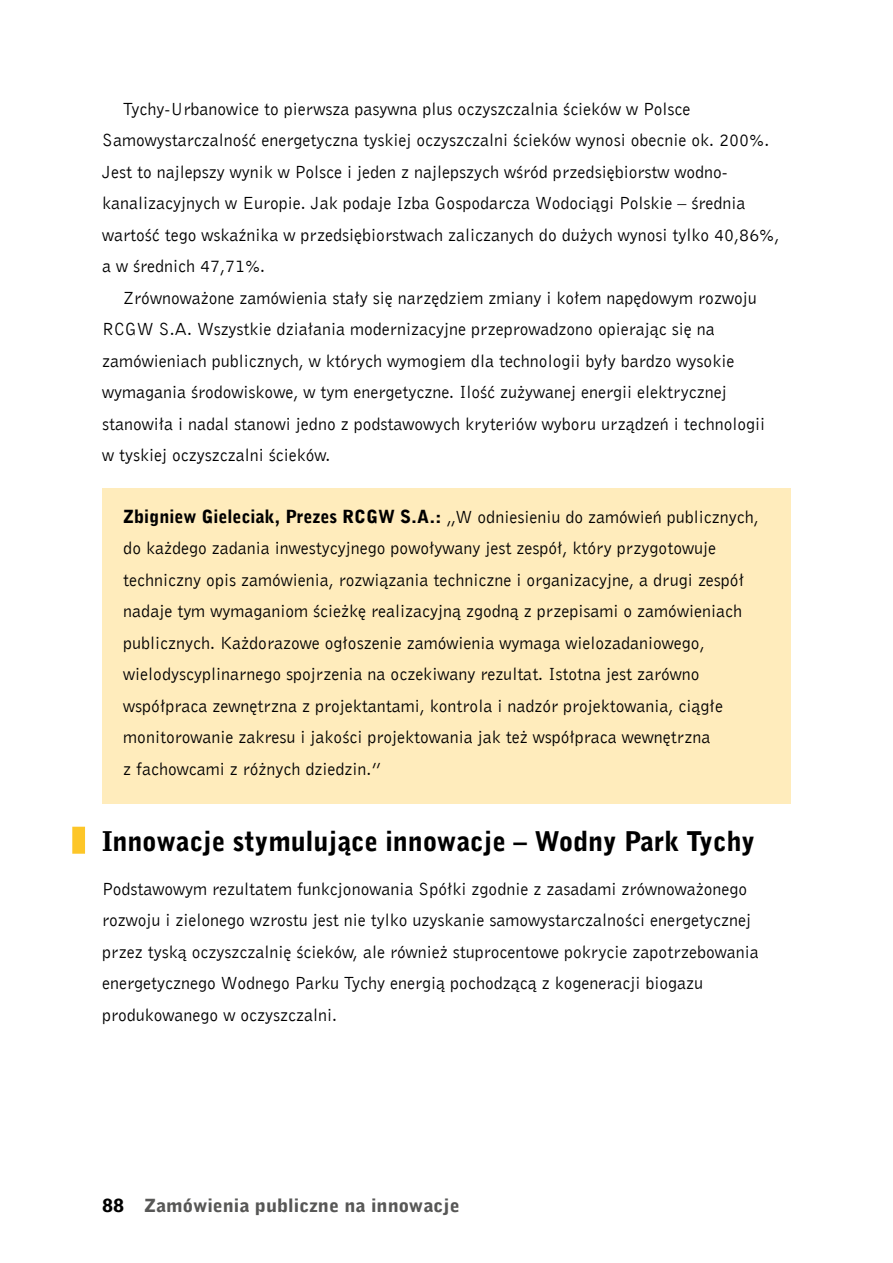
<style>
.page{position:relative;width:893px;height:1263px;background:#fff}
.page>*{position:absolute;margin:0;border:0;box-sizing:border-box;transform-origin:0 0}
.t1{font:27px "Bell Gothic Blk EU";color:#000}
.t2{font:18px/31.5px "Bell Gothic EU";color:#000}
.t3{font:18px "Bell Gothic Blk EU";color:#575756;scale:1.11 1}
.s1{font-family:"Bell Gothic Blk EU"}
.s2{color:#000}
</style>
<div class="page">
<div style="left:72px;top:827px;width:13px;height:27px;background:#fdc628"></div>
<div style="left:102px;top:488px;width:689px;height:316px;background:#ffecbc"></div>
<p class="t2" style="left:102px;top:92px;width:679px;text-indent:21px">Tychy-Urbanowice to pierwsza pasywna plus oczyszczalnia ścieków w Polsce Samowystarczalność energetyczna tyskiej oczyszczalni ścieków wynosi obecnie ok. 200%.<br>Jest to najlepszy wynik w Polsce i jeden z najlepszych wśród przedsiębiorstw wodno&shy;kanalizacyjnych w Europie. Jak podaje Izba Gospodarcza Wodociągi Polskie – średnia wartość tego wskaźnika w przedsiębiorstwach zaliczanych do dużych wynosi tylko 40,86%, a w średnich 47,71%.</p>
<p class="t2" style="left:102px;top:281px;width:665px;text-indent:21px">Zrównoważone zamówienia stały się narzędziem zmiany i kołem napędowym rozwoju RCGW S.A. Wszystkie działania modernizacyjne przeprowadzono opierając się na zamówieniach publicznych, w których wymogiem dla technologii były bardzo wysokie wymagania środowiskowe, w tym energetyczne. Ilość zużywanej energii elektrycznej stanowiła i nadal stanowi jedno z podstawowych kryteriów wyboru urządzeń i technologii w tyskiej oczyszczalni ścieków.</p>
<p class="t2" style="left:123px;top:501px;width:637px"><span class="s1">Zbigniew Gieleciak, Prezes RCGW S.A.:</span> „W odniesieniu do zamówień publicznych, do każdego zadania inwestycyjnego powoływany jest zespół, który przygotowuje techniczny opis zamówienia, rozwiązania techniczne i organizacyjne, a drugi zespół nadaje tym wymaganiom ścieżkę realizacyjną zgodną z przepisami o zamówieniach publicznych. Każdorazowe ogłoszenie zamówienia wymaga wielozadaniowego, wielodyscyplinarnego spojrzenia na oczekiwany rezultat. Istotna jest zarówno współpraca zewnętrzna z projektantami, kontrola i nadzór projektowania, ciągłe monitorowanie zakresu i jakości projektowania jak też współpraca wewnętrzna<br>z fachowcami z różnych dziedzin.”</p>
<h1 class="t1" style="left:102px;top:824px;width:654px">Innowacje stymulujące innowacje – Wodny Park Tychy</h1>
<p class="t2" style="left:102px;top:872px;width:658px">Podstawowym rezultatem funkcjonowania Spółki zgodnie z zasadami zrównoważonego rozwoju i zielonego wzrostu jest nie tylko uzyskanie samowystarczalności energetycznej przez tyską oczyszczalnię ścieków, ale również stuprocentowe pokrycie zapotrzebowania energetycznego Wodnego Parku Tychy energią pochodzącą z kogeneracji biogazu produkowanego w oczyszczalni.</p>
<p class="t3" style="left:102px;top:1194px;width:324px"><span class="s2">88</span> Zamówienia publiczne na innowacje</p>
</div>
